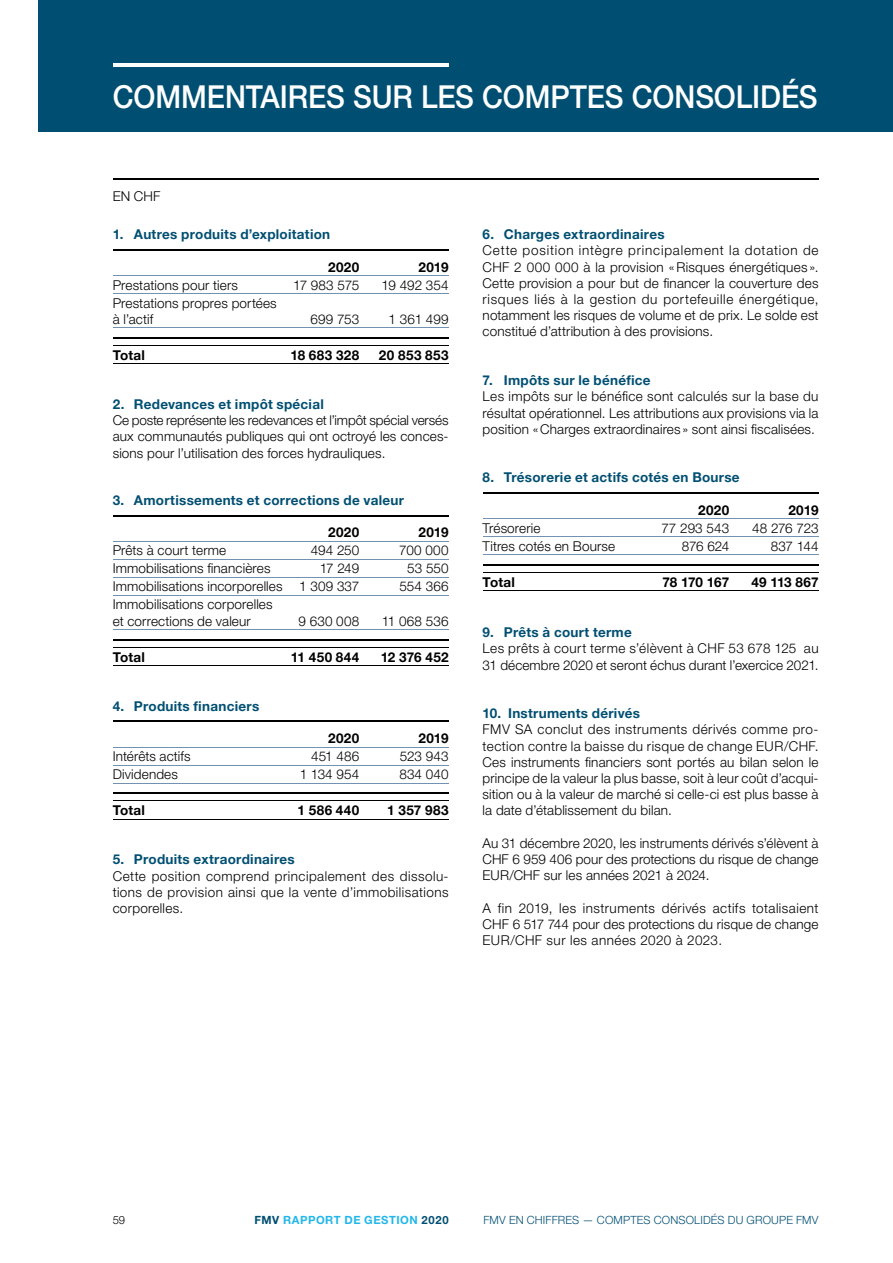
<style>
.page{position:relative;width:893px;height:1263px;background:#fff}
.page>*{position:absolute;margin:0;border:0;box-sizing:border-box;transform-origin:0 0}
.t1{font:500 31.5px "Helvetica Neue LT Pro";letter-spacing:-.005em;color:#fff;scale:.92 1}
.t2{font:300 13.5px/16.2px "Helvetica Neue LT Pro";letter-spacing:.01em;color:#000;text-align:justify}
.t3{font:700 13.5px "Helvetica Neue LT Pro";letter-spacing:.02em;color:#004f72}
.t4{font:700 13.5px "Helvetica Neue LT Pro";letter-spacing:.02em;color:#000}
.t5{font:300 11.25px "Helvetica Neue LT Pro";letter-spacing:.015em;color:#004f72}
.t6{font:700 11.25px "Helvetica Neue LT Pro";letter-spacing:.045em;color:#22b7e9}
.t7{font:300 11.25px "Helvetica Neue LT Pro";color:#000}
.s1{color:#004f72}
</style>
<div class="page">
<hr style="left:113px;top:249px;width:336px;height:1px;background:#000">
<hr style="left:113px;top:275px;width:336px;height:1px;background:#7292af">
<hr style="left:113px;top:293px;width:336px;height:1px;background:#7292af">
<hr style="left:113px;top:328px;width:336px;height:1px;background:#7292af">
<hr style="left:113px;top:345px;width:336px;height:1px;background:#000">
<hr style="left:113px;top:337px;width:336px;height:2px;background:#000">
<hr style="left:113px;top:364px;width:336px;height:1px;background:#000">
<hr style="left:113px;top:515px;width:336px;height:1px;background:#000">
<hr style="left:113px;top:541px;width:336px;height:1px;background:#7292af">
<hr style="left:113px;top:559px;width:336px;height:1px;background:#7292af">
<hr style="left:113px;top:577px;width:336px;height:1px;background:#7292af">
<hr style="left:113px;top:595px;width:336px;height:1px;background:#7292af">
<hr style="left:113px;top:629px;width:336px;height:1px;background:#7292af">
<hr style="left:113px;top:647px;width:336px;height:1px;background:#000">
<hr style="left:113px;top:639px;width:336px;height:1px;background:#000">
<hr style="left:113px;top:665px;width:336px;height:1px;background:#000">
<hr style="left:113px;top:720px;width:336px;height:2px;background:#000">
<hr style="left:113px;top:747px;width:336px;height:1px;background:#7292af">
<hr style="left:113px;top:765px;width:336px;height:1px;background:#7292af">
<hr style="left:113px;top:783px;width:336px;height:1px;background:#7292af">
<hr style="left:113px;top:800px;width:336px;height:1px;background:#000">
<hr style="left:113px;top:792px;width:336px;height:2px;background:#000">
<hr style="left:113px;top:819px;width:336px;height:1px;background:#000">
<hr style="left:483px;top:492px;width:336px;height:1px;background:#000">
<hr style="left:483px;top:518px;width:336px;height:1px;background:#7292af">
<hr style="left:483px;top:536px;width:336px;height:1px;background:#7292af">
<hr style="left:483px;top:554px;width:336px;height:1px;background:#7292af">
<hr style="left:483px;top:572px;width:336px;height:1px;background:#000">
<hr style="left:483px;top:564px;width:336px;height:1px;background:#000">
<hr style="left:483px;top:590px;width:336px;height:1px;background:#000">
<hr style="left:113px;top:178px;width:706px;height:2px;background:#000">
<div style="left:38px;top:0;width:855px;height:132px;background:#004f72"></div>
<hr style="left:113px;top:64px;width:336px;height:3px;background:#fff">
<h1 class="t1" style="left:113px;top:78px;width:768px">COMMENTAIRES SUR LES COMPTES CONSOLIDÉS</h1>
<p class="t2" style="left:113px;top:188px;width:49px">EN CHF</p>
<p class="t3" style="left:113px;top:226px;width:219px">1. Autres produits d’exploitation</p>
<p class="t4" style="left:328px;top:258px;width:33px">2020</p>
<p class="t4" style="left:418px;top:258px;width:32px">2019</p>
<p class="t2" style="left:113px;top:276px;width:127px">Prestations pour tiers</p>
<p class="t2" style="left:293px;top:276px;width:68px">17 983 575</p>
<p class="t2" style="left:382px;top:276px;width:68px">19 492 354</p>
<p class="t2" style="left:113px;top:294px;width:166px">Prestations propres portées à l’actif</p>
<p class="t2" style="left:311px;top:311px;width:50px">699 753</p>
<p class="t2" style="left:389px;top:311px;width:61px">1 361 499</p>
<p class="t4" style="left:113px;top:347px;width:34px">Total</p>
<p class="t4" style="left:290px;top:347px;width:70px">18 683 328</p>
<p class="t4" style="left:379px;top:347px;width:71px">20 853 853</p>
<p class="t3" style="left:113px;top:396px;width:213px">2. Redevances et impôt spécial</p>
<p class="t2" style="left:113px;top:412px;width:337px">Ce poste représente les redevances et l’impôt spécial versés aux communautés publiques qui ont octroyé les conces&shy;sions pour l’utilisation des forces hydrauliques.</p>
<p class="t3" style="left:113px;top:492px;width:293px">3. Amortissements et corrections de valeur</p>
<p class="t4" style="left:328px;top:524px;width:33px">2020</p>
<p class="t4" style="left:418px;top:524px;width:32px">2019</p>
<p class="t2" style="left:113px;top:542px;width:115px">Prêts à court terme</p>
<p class="t2" style="left:311px;top:542px;width:50px">494 250</p>
<p class="t2" style="left:399px;top:542px;width:51px">700 000</p>
<p class="t2" style="left:113px;top:560px;width:159px">Immobilisations financières</p>
<p class="t2" style="left:320px;top:560px;width:41px">17 249</p>
<p class="t2" style="left:407px;top:560px;width:43px">53 550</p>
<p class="t2" style="left:113px;top:578px;width:248px">Immobilisations incorporelles 1 309 337</p>
<p class="t2" style="left:399px;top:578px;width:51px">554 366</p>
<p class="t2" style="left:113px;top:596px;width:162px">Immobilisations corporelles et corrections de valeur</p>
<p class="t2" style="left:298px;top:612px;width:62px">9 630 008</p>
<p class="t2" style="left:382px;top:612px;width:68px">11 068 536</p>
<p class="t4" style="left:113px;top:648px;width:34px">Total</p>
<p class="t4" style="left:291px;top:648px;width:70px">11 450 844</p>
<p class="t4" style="left:381px;top:648px;width:69px">12 376 452</p>
<p class="t3" style="left:113px;top:698px;width:148px">4. Produits financiers</p>
<p class="t4" style="left:328px;top:730px;width:33px">2020</p>
<p class="t4" style="left:418px;top:730px;width:32px">2019</p>
<p class="t2" style="left:113px;top:748px;width:80px">Intérêts actifs</p>
<p class="t2" style="left:311px;top:748px;width:50px">451 486</p>
<p class="t2" style="left:400px;top:748px;width:50px">523 943</p>
<p class="t2" style="left:113px;top:766px;width:67px">Dividendes</p>
<p class="t2" style="left:300px;top:766px;width:61px">1 134 954</p>
<p class="t2" style="left:399px;top:766px;width:51px">834 040</p>
<p class="t4" style="left:113px;top:802px;width:34px">Total</p>
<p class="t4" style="left:298px;top:802px;width:63px">1 586 440</p>
<p class="t4" style="left:387px;top:802px;width:63px">1 357 983</p>
<p class="t3" style="left:113px;top:851px;width:184px">5. Produits extraordinaires</p>
<p class="t2" style="left:113px;top:867px;width:337px">Cette position comprend principalement des dissolu&shy;tions de provision ainsi que la vente d’immobilisations corporelles.</p>
<p class="t3" style="left:483px;top:226px;width:183px">6. Charges extraordinaires</p>
<p class="t2" style="left:483px;top:242px;width:337px">Cette position intègre principalement la dotation de CHF 2 000 000 à la provision «Risques énergétiques ».<br>Cette provision a pour but de financer la couverture des risques liés à la gestion du portefeuille énergétique, notamment les risques de volume et de prix. Le solde est constitué d’attribution à des provisions.</p>
<p class="t3" style="left:483px;top:372px;width:170px">7. Impôts sur le bénéfice</p>
<p class="t2" style="left:483px;top:388px;width:337px">Les impôts sur le bénéfice sont calculés sur la base du résultat opérationnel. Les attributions aux provisions via la position «Charges extraordinaires » sont ainsi fiscalisées.</p>
<p class="t3" style="left:483px;top:469px;width:258px">8. Trésorerie et actifs cotés en Bourse</p>
<p class="t4" style="left:698px;top:501px;width:33px">2020</p>
<p class="t4" style="left:788px;top:501px;width:32px">2019</p>
<p class="t2" style="left:483px;top:519px;width:59px">Trésorerie</p>
<p class="t2" style="left:661px;top:519px;width:69px">77 293 543</p>
<p class="t2" style="left:752px;top:519px;width:68px">48 276 723</p>
<p class="t2" style="left:483px;top:537px;width:134px">Titres cotés en Bourse</p>
<p class="t2" style="left:682px;top:537px;width:49px">876 624</p>
<p class="t2" style="left:771px;top:537px;width:49px">837 144</p>
<p class="t4" style="left:483px;top:573px;width:34px">Total</p>
<p class="t4" style="left:662px;top:573px;width:68px">78 170 167</p>
<p class="t4" style="left:751px;top:573px;width:69px">49 113 867</p>
<p class="t3" style="left:483px;top:624px;width:151px">9. Prêts à court terme</p>
<p class="t2" style="left:483px;top:640px;width:337px">Les prêts à court terme s’élèvent à CHF 53 678 125 au<br>31 décembre 2020 et seront échus durant l’exercice 2021.</p>
<p class="t3" style="left:483px;top:705px;width:159px">10. Instruments dérivés</p>
<p class="t2" style="left:483px;top:721px;width:337px">FMV SA conclut des instruments dérivés comme pro&shy;tection contre la baisse du risque de change EUR/CHF.<br>Ces instruments financiers sont portés au bilan selon le principe de la valeur la plus basse, soit à leur coût d’acqui&shy;sition ou à la valeur de marché si celle-ci est plus basse à la date d’établissement du bilan.</p>
<p class="t2" style="left:483px;top:834px;width:337px">Au 31 décembre 2020, les instruments dérivés s’élèvent à CHF 6 959 406 pour des protections du risque de change EUR/CHF sur les années 2021 à 2024.</p>
<p class="t2" style="left:483px;top:899px;width:337px">A fin 2019, les instruments dérivés actifs totalisaient CHF 6 517 744 pour des protections du risque de change EUR/CHF sur les années 2020 à 2023.</p>
<p class="t7" style="left:113px;top:1213px;width:14px">59</p>
<p class="t6" style="left:254px;top:1213px;width:196px"><span class="s1">FMV</span> RAPPORT DE GESTION <span class="s1">2020</span></p>
<p class="t5" style="left:483px;top:1213px;width:337px">FMV EN CHIFFRES — COMPTES CONSOLIDÉS DU GROUPE FMV</p>
</div>
